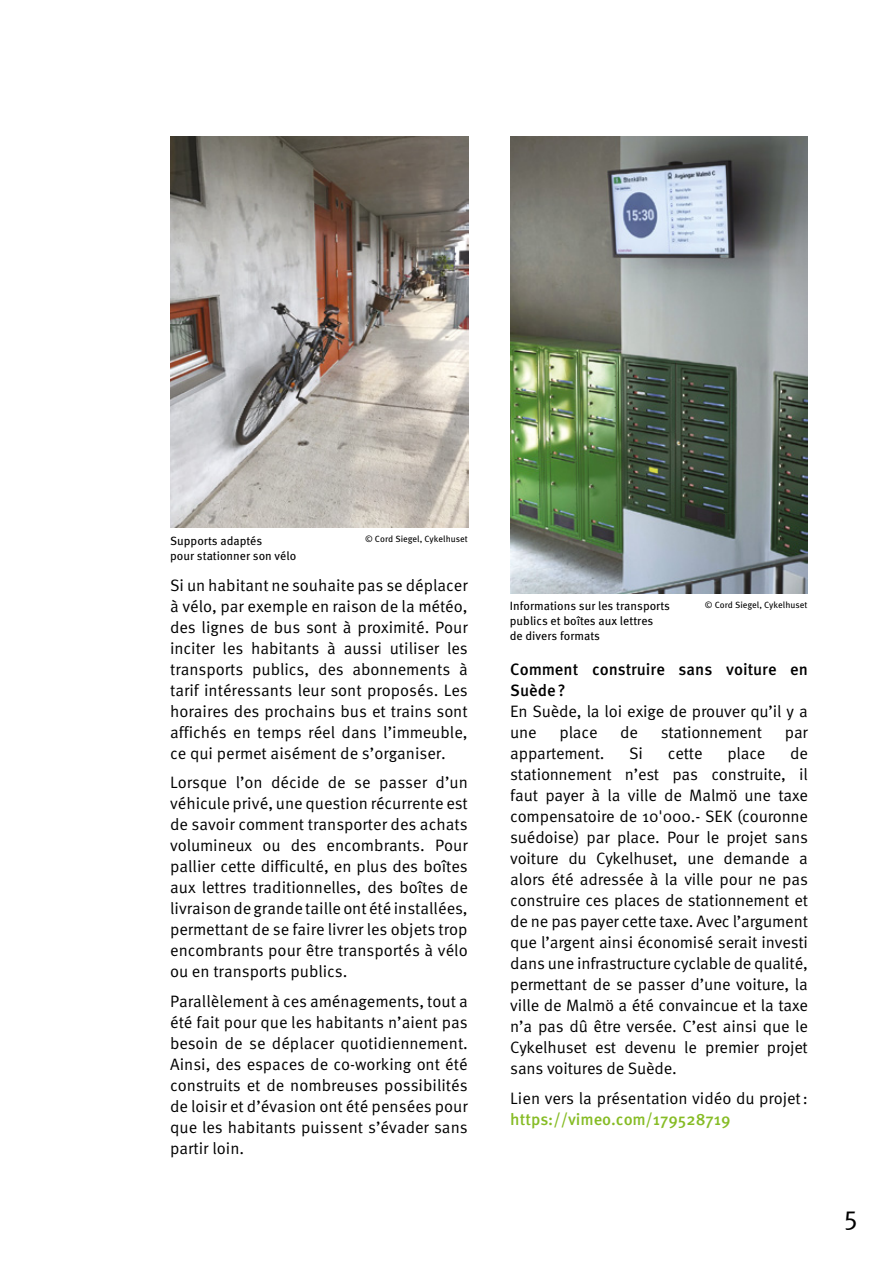
<style>
.page{position:relative;width:893px;height:1263px;background:#fff}
.page>*{position:absolute;margin:0;border:0;box-sizing:border-box;transform-origin:0 0}
.t1{font:27px "FF Meta Pro";color:#000}
.t2{font:16.5px/21px "FF Meta Pro";color:#000;text-align:justify}
.t3{font:500 16.5px/21px "FF Meta Pro";color:#000}
.t4{font:500 16.5px "FF Meta Pro";color:#86bc25}
.t5{font:12px/15px "FF Meta Pro";color:#000}
.t6{font:9px "FF Meta Pro";color:#000}
</style>
<div class="page">
<img style="left:510px;top:136px;width:298px;height:457px">
<img style="left:170px;top:136px;width:298px;height:391px">
<p class="t5" style="left:170px;top:532px;width:128px">Supports adaptés<br>pour stationner son vélo</p>
<p class="t6" style="left:365px;top:532px;width:104px">© Cord Siegel, Cykelhuset</p>
<p class="t2" style="left:170px;top:573px;width:299px">Si un habitant ne souhaite pas se déplacer à vélo, par exemple en raison de la météo, des lignes de bus sont à proximité. Pour inciter les habitants à aussi utiliser les transports publics, des abonnements à tarif intéressants leur sont proposés. Les horaires des prochains bus et trains sont affichés en temps réel dans l’immeuble, ce qui permet aisément de s’organiser.</p>
<p class="t2" style="left:170px;top:771px;width:299px">Lorsque l’on décide de se passer d’un véhicule privé, une question récurrente est de savoir comment transporter des achats volumineux ou des encombrants. Pour pallier cette difficulté, en plus des boîtes aux lettres traditionnelles, des boîtes de livraison de grande taille ont été installées, permettant de se faire livrer les objets trop encombrants pour être transportés à vélo ou en transports publics.</p>
<p class="t2" style="left:170px;top:990px;width:299px">Parallèlement à ces aménagements, tout a été fait pour que les habitants n’aient pas besoin de se déplacer quotidiennement.<br>Ainsi, des espaces de co-working ont été construits et de nombreuses possibilités de loisir et d’évasion ont été pensées pour que les habitants puissent s’évader sans partir loin.</p>
<p class="t5" style="left:510px;top:598px;width:162px">Informations sur les transports publics et boîtes aux lettres<br>de divers formats</p>
<p class="t6" style="left:705px;top:598px;width:104px">© Cord Siegel, Cykelhuset</p>
<p class="t3" style="left:510px;top:658px;width:299px">Comment construire sans voiture en<br>Suède?</p>
<p class="t2" style="left:510px;top:700px;width:299px">En Suède, la loi exige de prouver qu’il y a une</p>
<p class="t2" style="left:559px;top:721px;width:40px">place</p>
<p class="t2" style="left:620px;top:721px;width:19px">de</p>
<p class="t2" style="left:661px;top:721px;width:103px">stationnement</p>
<p class="t2" style="left:785px;top:721px;width:25px">par</p>
<p class="t2" style="left:510px;top:742px;width:96px">appartement.</p>
<p class="t2" style="left:629px;top:742px;width:15px">Si</p>
<p class="t2" style="left:668px;top:742px;width:36px">cette</p>
<p class="t2" style="left:727px;top:742px;width:40px">place</p>
<p class="t2" style="left:510px;top:742px;width:299px;text-indent:280px">de stationnement n’est pas construite, il faut payer à la ville de Malmö une taxe compensatoire de 10'000.- SEK (couronne suédoise) par place. Pour le projet sans voiture du Cykelhuset, une demande a alors été adressée à la ville pour ne pas construire ces places de stationnement et de ne pas payer cette taxe. Avec l’argument que l’argent ainsi économisé serait investi dans une infrastructure cyclable de qualité, permettant de se passer d’une voiture, la ville de Malmö a été convaincue et la taxe n’a pas dû être versée. C’est ainsi que le Cykelhuset est devenu le premier projet sans voitures de Suède.</p>
<p class="t2" style="left:510px;top:1086px;width:299px">Lien vers la présentation vidéo du projet:</p>
<p class="t4" style="left:510px;top:1106px;width:222px">https://vimeo.com/179528719</p>
<h1 class="t1" style="left:844px;top:1195px;width:15px">5</h1>
</div>
